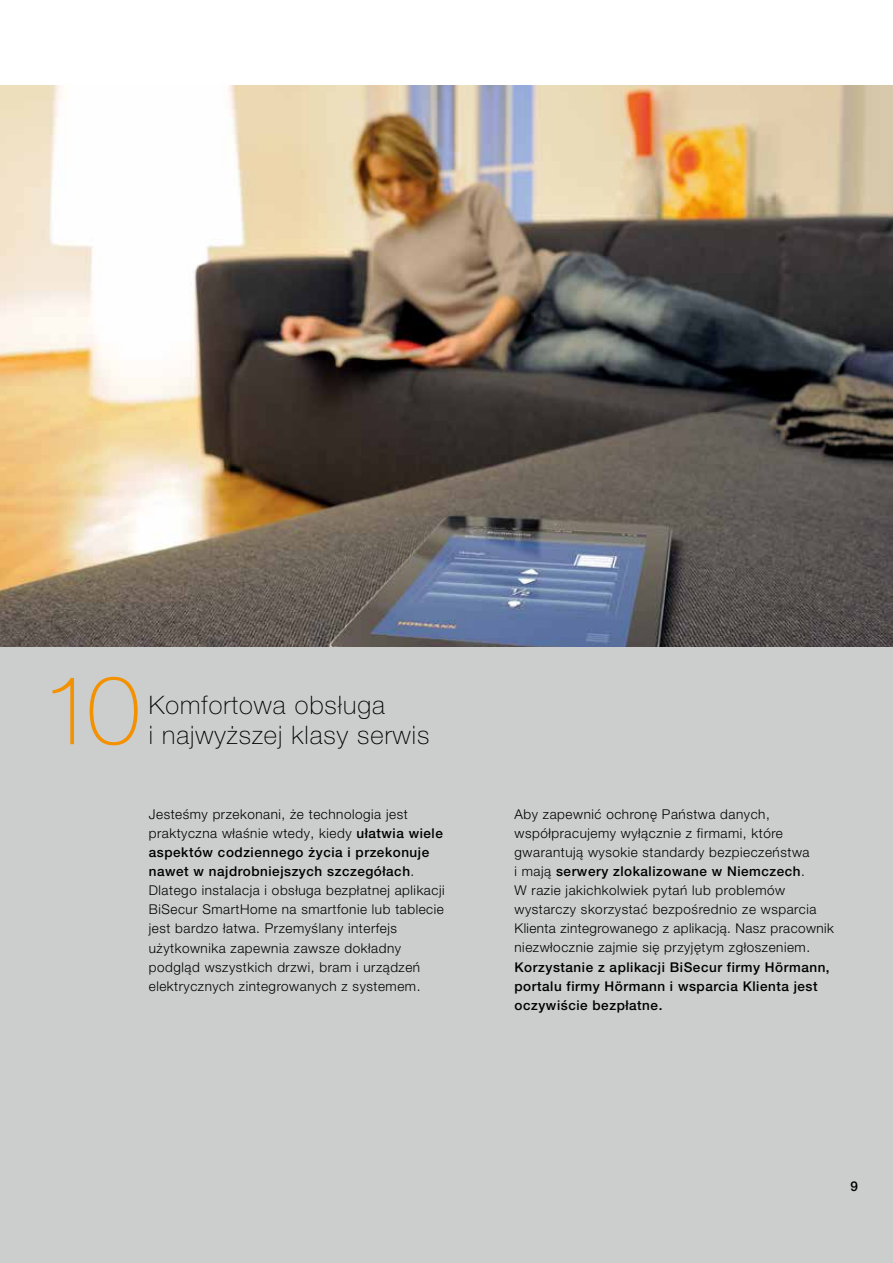
<style>
.page{position:relative;width:893px;height:1263px;background:#fff}
.page>*{position:absolute;margin:0;border:0;box-sizing:border-box;transform-origin:0 0}
.t1{font:100 96px "Hoermann Helvetica Neue";color:#f39100}
.t2{font:100 25.5px/29.7px "Hoermann Helvetica Neue";letter-spacing:.04em;color:#000}
.t3{font:300 13.5px/19.2px "Hoermann Helvetica Neue";letter-spacing:.04em;color:#000}
.t4{font:500 13.5px/19.2px "Hoermann Helvetica Neue";letter-spacing:.04em;color:#000}
.s1{font-weight:500}
</style>
<div class="page">
<div style="left:0;top:85px;width:893px;height:1178px;background:#cccdcd"></div>
<img style="left:0;top:85px;width:893px;height:561px">
<h1 class="t1" style="left:42px;top:642px;width:100px">10</h1>
<h2 class="t2" style="left:149px;top:689px;width:282px">Komfortowa obsługa<br>i najwyższej klasy serwis</h2>
<p class="t3" style="left:149px;top:803px;width:297px">Jesteśmy przekonani, że technologia jest praktyczna właśnie wtedy, kiedy <span class="s1">ułatwia wiele aspektów codziennego życia i przekonuje nawet w najdrobniejszych szczegółach</span>.<br>Dlatego instalacja i obsługa bezpłatnej aplikacji BiSecur SmartHome na smartfonie lub tablecie jest bardzo łatwa. Przemyślany interfejs użytkownika zapewnia zawsze dokładny podgląd wszystkich drzwi, bram i urządzeń elektrycznych zintegrowanych z systemem.</p>
<p class="t3" style="left:514px;top:803px;width:321px">Aby zapewnić ochronę Państwa danych, współpracujemy wyłącznie z firmami, które gwarantują wysokie standardy bezpieczeństwa<br>i mają <span class="s1">serwery zlokalizowane w Niemczech</span>.<br>W razie jakichkolwiek pytań lub problemów wystarczy skorzystać bezpośrednio ze wsparcia Klienta zintegrowanego z aplikacją. Nasz pracownik niezwłocznie zajmie się przyjętym zgłoszeniem.</p>
<p class="t4" style="left:514px;top:956px;width:317px">Korzystanie z aplikacji BiSecur firmy Hörmann, portalu firmy Hörmann i wsparcia Klienta jest oczywiście bezpłatne.</p>
<p class="t4" style="left:850px;top:1175px;width:9px">9</p>
</div>
